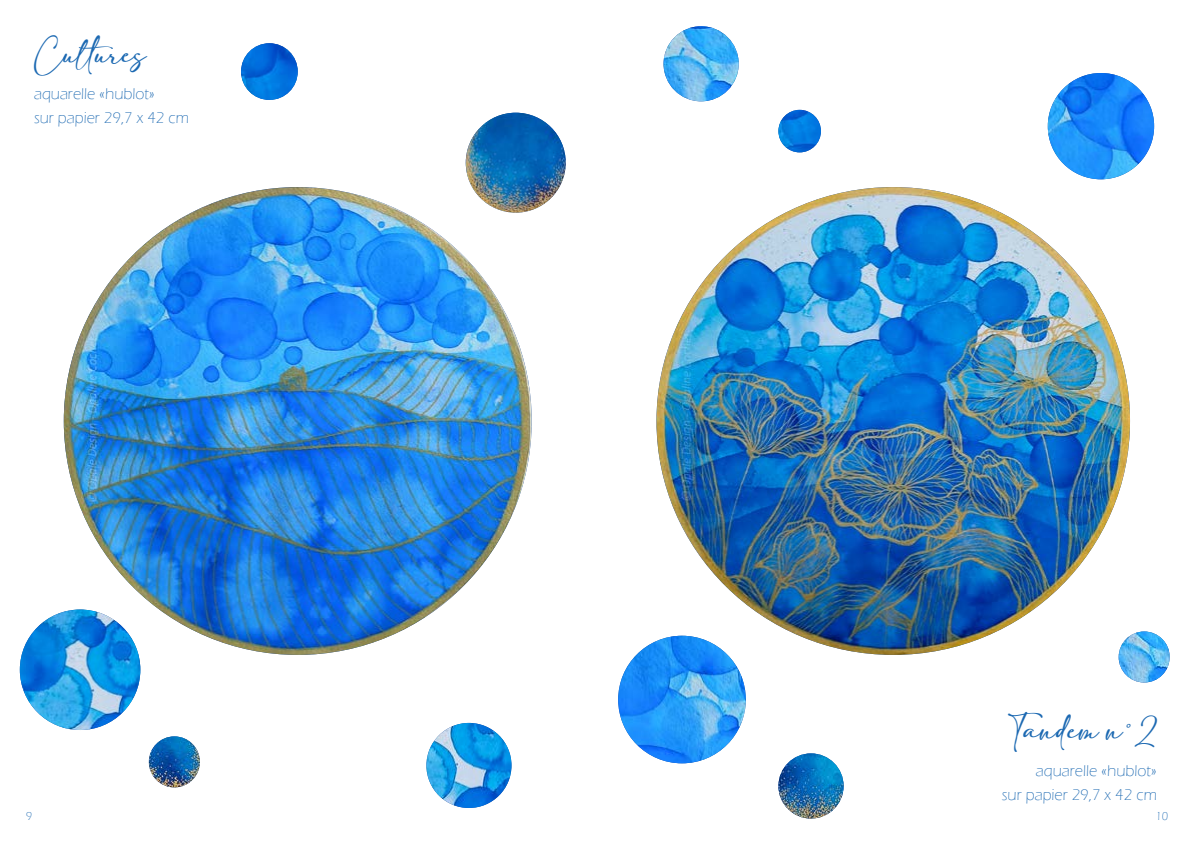
<style>
.page{position:relative;width:1191px;height:842px;background:#fff}
.page>*{position:absolute;margin:0;border:0;box-sizing:border-box;transform-origin:0 0}
.t1{font:22px "adelia";color:#1c69b2}
.t2{font:300 16px/24px "Eras ITC";color:#1c69b2;text-align:right}
.t3{font:300 12px "Eras ITC";color:#1c69b2}
</style>
<div class="page">
<img style="left:64px;top:187px;width:467px;height:468px;border-radius:234px">
<img style="left:656px;top:187px;width:474px;height:468px">
<img style="left:618px;top:636px;width:128px;height:127px;border-radius:64px">
<img style="left:466px;top:113px;width:100px;height:100px;border-radius:50px">
<img style="left:778px;top:753px;width:65px;height:66px;border-radius:33px">
<img style="left:1047px;top:73px;width:107px;height:106px;border-radius:53px">
<img style="left:20px;top:609px;width:120px;height:121px;border-radius:60px">
<img style="left:426px;top:723px;width:85px;height:85px;border-radius:43px">
<img style="left:149px;top:736px;width:51px;height:51px;border-radius:26px">
<img style="left:241px;top:43px;width:57px;height:57px;border-radius:28px">
<img style="left:663px;top:26px;width:75px;height:75px;border-radius:38px">
<img style="left:778px;top:110px;width:43px;height:42px;border-radius:21px">
<img style="left:1118px;top:631px;width:51px;height:51px;border-radius:26px">
<h1 class="t1" style="left:34px;top:42px;width:114px">Cultures</h1>
<p class="t2" style="left:34px;top:82px;width:157px;text-align:left">aquarelle «hublot»<br>sur papier 29,7 x 42 cm</p>
<h1 class="t1" style="left:1008px;top:719px;width:150px">Tandem n°2</h1>
<p class="t2" style="left:1002px;top:759px;width:157px">aquarelle «hublot»<br>sur papier 29,7 x 42 cm</p>
<p class="t3" style="left:26px;top:810px;width:8px">9</p>
<p class="t3" style="left:1155px;top:810px;width:14px">10</p>
</div>
